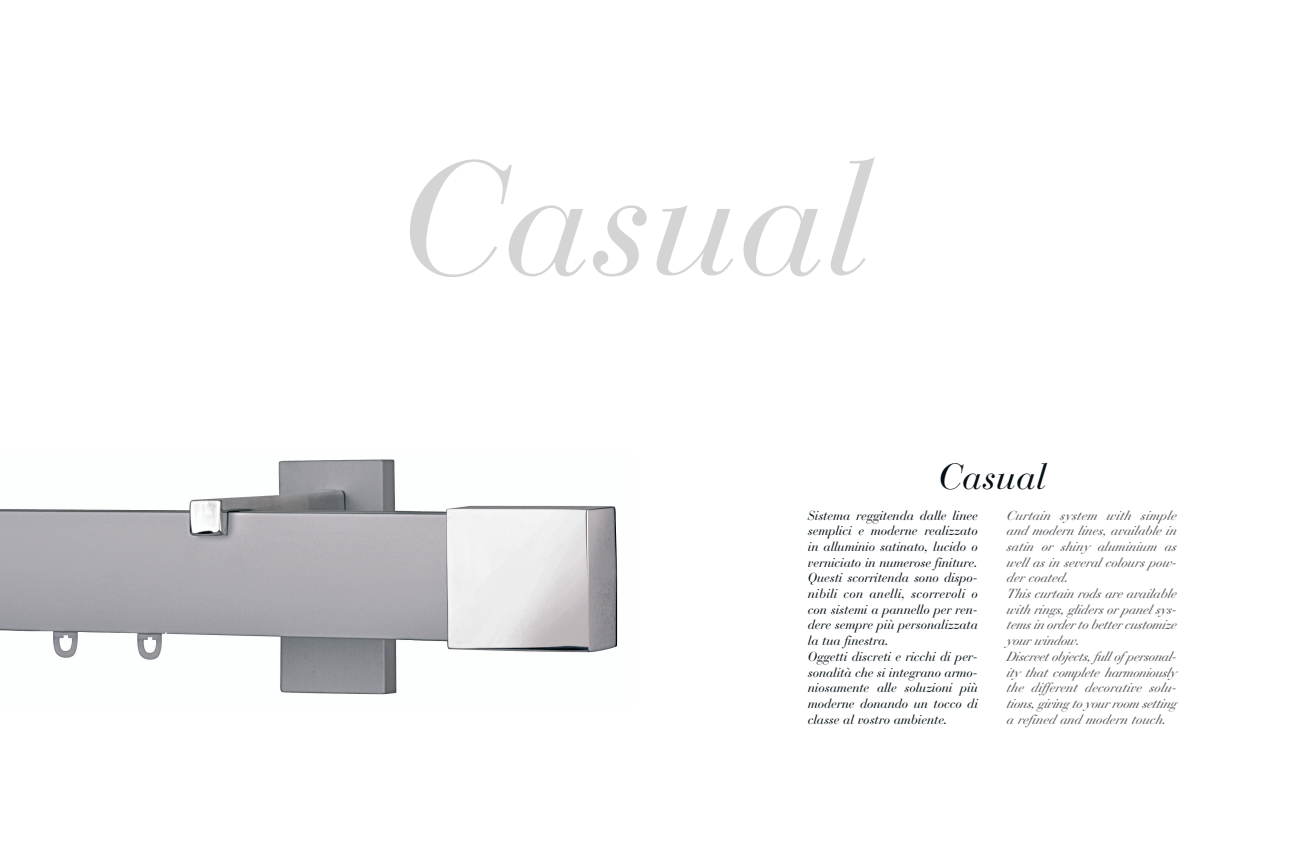
<style>
.page{position:relative;width:1303px;height:841px;background:#fff}
.page>*{position:absolute;margin:0;border:0;box-sizing:border-box;transform-origin:0 0}
.t1{font:italic 160px "Bauer Bodoni";letter-spacing:-.01em;color:#d5d4d5}
.t2{font:italic 36px "Bauer Bodoni";color:#051016}
.t3{font:italic 13px/15.7px "Bauer Bodoni";letter-spacing:-.01em;color:#051016}
.t4{font:italic 13px/15.7px "Bauer Bodoni";letter-spacing:-.01em;color:#515459}
</style>
<div class="page">
<img style="left:0;top:459px;width:618px;height:236px">
<h1 class="t1" style="left:398px;top:157px;width:473px">Casual</h1>
<h2 class="t2" style="left:938px;top:462px;width:110px">Casual</h2>
<p class="t4" style="left:1006px;top:509px;width:174px">Curtain system with simp le and modern lines, available in satin or shiny aluminium as well as in several colours p ow&shy;der coated.<br>This curtain rods are available with rings,glidersorp anel sys&shy;temsin orderto bettercustomize yourwindow.<br>Discreetobjects,full ofp ersonal&shy;ity that comp lete harmoniously the different decorative solu&shy;tions,giving to yourroom setting a refined and modern touch.</p>
<p class="t3" style="left:808px;top:509px;width:172px">Sistema reggitenda dalle linee semplici e moderne realizzato in alluminio satinato, lucido o verniciato in numerose finiture.<br>Questi scorritenda sono dispo&shy;nibili con anelli, scorrevoli o con sistemi a pannello per ren&shy;dere sempre più personalizzata la tua finestra.<br>Oggetti discreti e ricchi di per&shy;sonalità che si integrano armo&shy;niosamente alle soluzioni più moderne donando un tocco di classe al vostro ambiente.</p>
</div>
